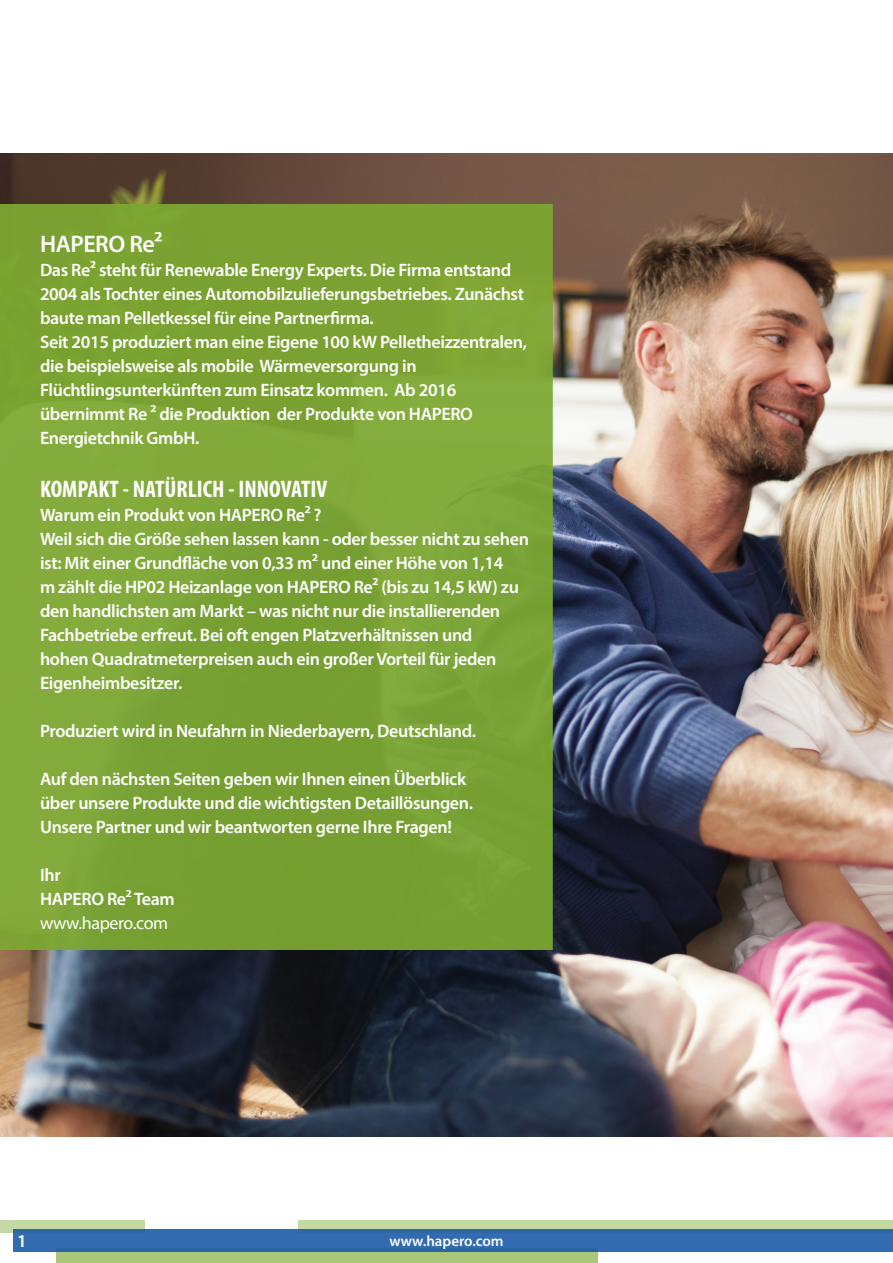
<style>
.page{position:relative;width:893px;height:1263px;background:#fff}
.page>*{position:absolute;margin:0;border:0;box-sizing:border-box;transform-origin:0 0}
.t1{font:700 condensed 24px "Myriad Pro";color:#fff}
.t2{font:600 24px "Myriad Pro";letter-spacing:-.02em;color:#fff}
.t3{font:600 18px/24px "Myriad Pro";letter-spacing:-.02em;color:#fff}
.t4{font:18px "Myriad Pro";letter-spacing:-.02em;color:#fff}
.t5{font:600 15px "Myriad Pro";color:#fff}
</style>
<div class="page">
<div style="left:298px;top:1220px;width:595px;height:13px;background:#c4d8a3"></div>
<div style="left:0;top:1220px;width:145px;height:13px;background:#c4d8a3"></div>
<div style="left:56px;top:1248px;width:542px;height:15px;background:#aac67a"></div>
<div style="left:13px;top:1229px;width:880px;height:23px;background:linear-gradient(to right,#326aae,#326baf)"></div>
<img style="left:0;top:153px;width:893px;height:983px">
<div style="left:0;top:204px;width:552px;height:746px;background:#7da832"></div>
<h1 class="t2" style="left:40px;top:229px;width:124px">HAPERO Re²</h1>
<p class="t3" style="left:40px;top:257px;width:488px">Das Re² steht für Renewable Energy Experts. Die Firma entstand 2004 als Tochter eines Automobilzulieferungsbetriebes. Zunächst baute man Pelletkessel für eine Partnerfirma.<br>Seit 2015 produziert man eine Eigene 100 kW Pelletheizzentralen, die beispielsweise als mobile Wärmeversorgung in Flüchtlingsunterkünften zum Einsatz kommen. Ab 2016 übernimmt Re ² die Produktion der Produkte von HAPERO Energietchnik GmbH.</p>
<h1 class="t1" style="left:40px;top:474px;width:289px">KOMPAKT - NATÜRLICH - INNOVATIV</h1>
<p class="t3" style="left:40px;top:502px;width:490px">Warum ein Produkt von HAPERO Re² ?<br>Weil sich die Größe sehen lassen kann - oder besser nicht zu sehen ist: Mit einer Grundfläche von 0,33 m² und einer Höhe von 1,14<br>m zählt die HP02 Heizanlage von HAPERO Re² (bis zu 14,5 kW) zu den handlichsten am Markt – was nicht nur die installierenden Fachbetriebe erfreut. Bei oft engen Platzverhältnissen und<br>hohen Quadratmeterpreisen auch ein großer Vorteil für jeden Eigenheimbesitzer.</p>
<p class="t3" style="left:40px;top:718px;width:437px">Produziert wird in Neufahrn in Niederbayern, Deutschland.</p>
<p class="t3" style="left:40px;top:766px;width:435px">Auf den nächsten Seiten geben wir Ihnen einen Überblick über unsere Produkte und die wichtigsten Detaillösungen.<br>Unsere Partner und wir beantworten gerne Ihre Fragen!</p>
<p class="t3" style="left:40px;top:862px;width:136px">Ihr<br>HAPERO Re² Team</p>
<p class="t4" style="left:40px;top:911px;width:130px">www.hapero.com</p>
<p class="t3" style="left:17px;top:1228px;width:11px">1</p>
<p class="t5" style="left:389px;top:1232px;width:116px">www.hapero.com</p>
</div>
